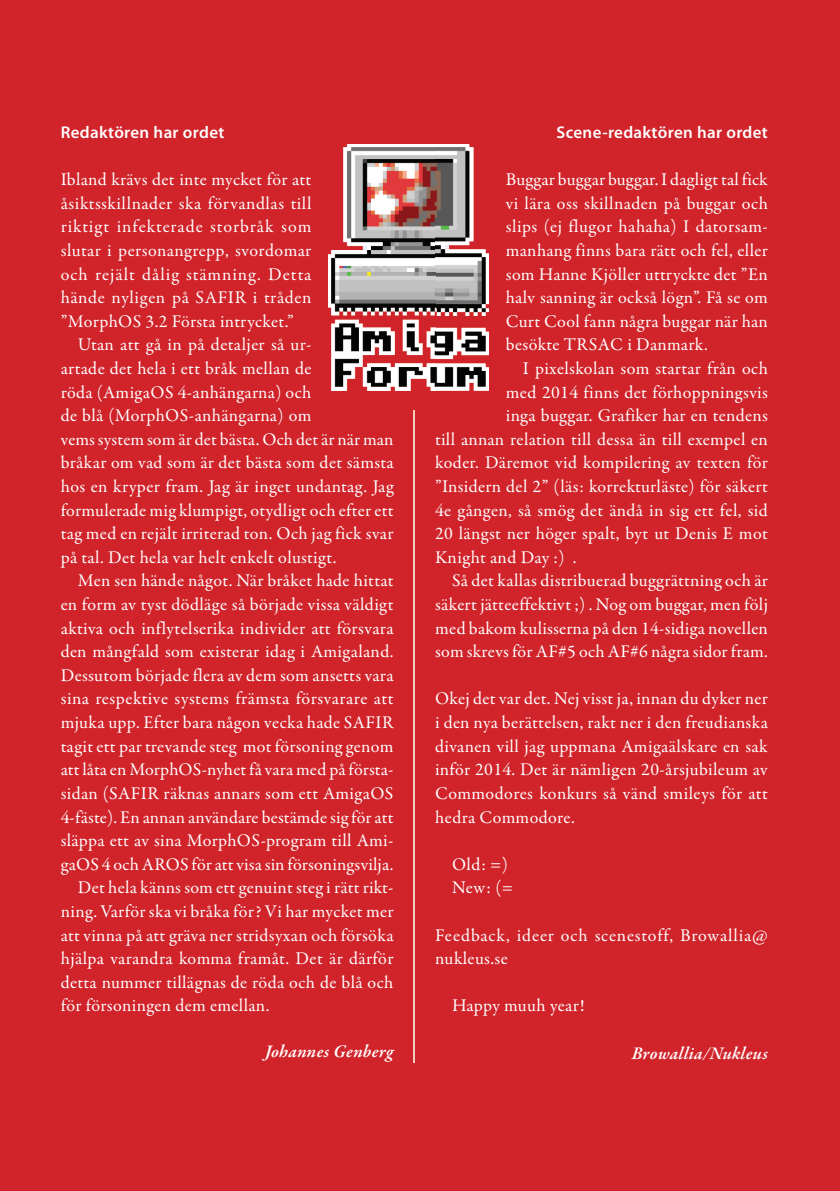
<style>
.page{position:relative;width:840px;height:1191px;background:#fff}
.page>*{position:absolute;margin:0;border:0;box-sizing:border-box;transform-origin:0 0}
.t1{font:18px/23.6px "Garamond Premr Pro";letter-spacing:.02em;color:#fff;text-align:justify}
.t2{font:18px "Garamond Premr Pro";letter-spacing:.05em;color:#fff}
.t3{font:18px/23.6px "Garamond Premr Pro";letter-spacing:.045em;color:#fff}
.t4{font:italic 600 18px "Garamond Premr Pro";letter-spacing:.015em;color:#fff}
.t5{font:600 17px "Myriad Pro";letter-spacing:.02em;color:#fff}
</style>
<div class="page">
<div style="left:0;top:0;width:839px;height:1191px;background:#d1232a"></div>
<img style="left:328px;top:144px;width:160px;height:246px">
<hr style="left:413px;top:410px;width:1px;height:653px;background:#f4cfc0">
<p class="t5" style="left:61px;top:123px;width:165px">Redaktören har ordet</p>
<p class="t1" style="left:61px;top:169px;width:252px">Ibland krävs det inte mycket för att</p>
<p class="t1" style="left:61px;top:192px;width:252px">åsiktsskillnader ska förvandlas till</p>
<p class="t2" style="left:61px;top:218px;width:252px">riktigt infekterade storbråk som</p>
<p class="t1" style="left:61px;top:240px;width:252px">slutar i personangrepp, svordomar</p>
<p class="t2" style="left:61px;top:265px;width:252px">och rejält dålig stämning. Detta</p>
<p class="t1" style="left:61px;top:287px;width:252px">hände nyligen på SAFIR i tråden</p>
<p class="t1" style="left:61px;top:310px;width:234px">”MorphOS 3.2 Första intrycket.”</p>
<p class="t1" style="left:78px;top:334px;width:235px">Utan att gå in på detaljer så ur-</p>
<p class="t1" style="left:61px;top:358px;width:252px">artade det hela i ett bråk mellan de</p>
<p class="t1" style="left:61px;top:381px;width:252px">röda (AmigaOS 4-anhängarna) och</p>
<p class="t1" style="left:61px;top:405px;width:252px">de blå (MorphOS-anhängarna) om</p>
<p class="t1" style="left:61px;top:428px;width:334px">vems system som är det bästa. Och det är när man</p>
<p class="t1" style="left:61px;top:452px;width:334px">bråkar om vad som är det bästa som det sämsta</p>
<p class="t1" style="left:61px;top:476px;width:334px">hos en kryper fram. Jag är inget undantag. Jag</p>
<p class="t1" style="left:61px;top:499px;width:334px">formulerade mig klumpigt, otydligt och efter ett</p>
<p class="t1" style="left:61px;top:523px;width:334px">tag med en rejält irriterad ton. Och jag fick svar</p>
<p class="t1" style="left:61px;top:546px;width:277px">på tal. Det hela var helt enkelt olustigt.</p>
<p class="t1" style="left:78px;top:570px;width:317px">Men sen hände något. När bråket hade hittat</p>
<p class="t1" style="left:61px;top:594px;width:334px">en form av tyst dödläge så började vissa väldigt</p>
<p class="t1" style="left:61px;top:617px;width:334px">aktiva och inflytelserika individer att försvara</p>
<p class="t1" style="left:61px;top:641px;width:334px">den mångfald som existerar idag i Amigaland.</p>
<p class="t1" style="left:61px;top:664px;width:334px">Dessutom började flera av dem som ansetts vara</p>
<p class="t1" style="left:61px;top:688px;width:334px">sina respektive systems främsta försvarare att</p>
<p class="t1" style="left:61px;top:712px;width:334px">mjuka upp. Efter bara någon vecka hade SAFIR</p>
<p class="t1" style="left:61px;top:735px;width:334px">tagit ett par trevande steg mot försoning genom</p>
<p class="t1" style="left:61px;top:759px;width:334px">att låta en MorphOS-nyhet få vara med på första-</p>
<p class="t1" style="left:61px;top:782px;width:334px">sidan (SAFIR räknas annars som ett AmigaOS</p>
<p class="t1" style="left:61px;top:806px;width:334px">4-fäste). En annan användare bestämde sig för att</p>
<p class="t1" style="left:61px;top:830px;width:334px">släppa ett av sina MorphOS-program till Ami-</p>
<p class="t1" style="left:61px;top:853px;width:334px">gaOS 4 och AROS för att visa sin försoningsvilja.</p>
<p class="t1" style="left:78px;top:877px;width:317px">Det hela känns som ett genuint steg i rätt rikt-</p>
<p class="t1" style="left:61px;top:900px;width:334px">ning. Varför ska vi bråka för? Vi har mycket mer</p>
<p class="t1" style="left:61px;top:924px;width:334px">att vinna på att gräva ner stridsyxan och försöka</p>
<p class="t1" style="left:61px;top:948px;width:334px">hjälpa varandra komma framåt. Det är därför</p>
<p class="t1" style="left:61px;top:971px;width:334px">detta nummer tillägnas de röda och de blå och</p>
<p class="t1" style="left:61px;top:995px;width:210px">för försoningen dem emellan.</p>
<p class="t4" style="left:265px;top:1044px;width:130px">Johannes Genberg</p>
<p class="t5" style="left:556px;top:123px;width:213px">Scene-redaktören har ordet</p>
<p class="t1" style="left:505px;top:169px;width:263px">Buggar buggar buggar. I dagligt tal fick vi lära oss skillnaden på buggar och slips (ej flugor hahaha) I datorsam&shy;manhang finns bara rätt och fel, eller som Hanne Kjöller uttryckte det ”En halv sanning är också lögn”. Få se om Curt Cool fann några buggar när han besökte TRSAC i Danmark.</p>
<p class="t1" style="left:522px;top:358px;width:246px">I pixelskolan som startar från och</p>
<p class="t1" style="left:505px;top:381px;width:263px">med 2014 finns det förhoppningsvis</p>
<p class="t1" style="left:505px;top:405px;width:263px">inga buggar. Grafiker har en tendens</p>
<p class="t1" style="left:435px;top:428px;width:334px">till annan relation till dessa än till exempel en</p>
<p class="t1" style="left:435px;top:452px;width:334px">koder. Däremot vid kompilering av texten för</p>
<p class="t1" style="left:435px;top:476px;width:334px">”Insidern del 2” (läs: korrekturläste) för säkert</p>
<p class="t1" style="left:435px;top:499px;width:334px">4e gången, så smög det ändå in sig ett fel, sid</p>
<p class="t1" style="left:435px;top:523px;width:334px">20 längst ner höger spalt, byt ut Denis E mot</p>
<p class="t1" style="left:435px;top:546px;width:143px">Knight and Day :) .</p>
<p class="t1" style="left:452px;top:570px;width:317px">Så det kallas distribuerad buggrättning och är</p>
<p class="t1" style="left:435px;top:594px;width:334px">säkert jätteeffektivt ;) . Nog om buggar, men följ</p>
<p class="t1" style="left:435px;top:617px;width:334px">med bakom kulisserna på den 14-sidiga novellen</p>
<p class="t1" style="left:435px;top:641px;width:334px">som skrevs för AF#5 och AF#6 några sidor fram.</p>
<p class="t1" style="left:435px;top:688px;width:334px">Okej det var det. Nej visst ja, innan du dyker ner i den nya berättelsen, rakt ner i den freudianska divanen vill jag uppmana Amigaälskare en sak inför 2014. Det är nämligen 20-årsjubileum av Commodores konkurs så vänd smileys för att hedra Commodore.</p>
<p class="t1" style="left:452px;top:853px;width:62px">Old: =)<br>New: (=</p>
<p class="t3" style="left:435px;top:924px;width:334px">Feedback, ideer och scenestoff, Browallia@ nukleus.se</p>
<p class="t1" style="left:452px;top:995px;width:134px">Happy muuh year!</p>
<p class="t4" style="left:631px;top:1046px;width:138px">Browallia/Nukleus</p>
</div>
